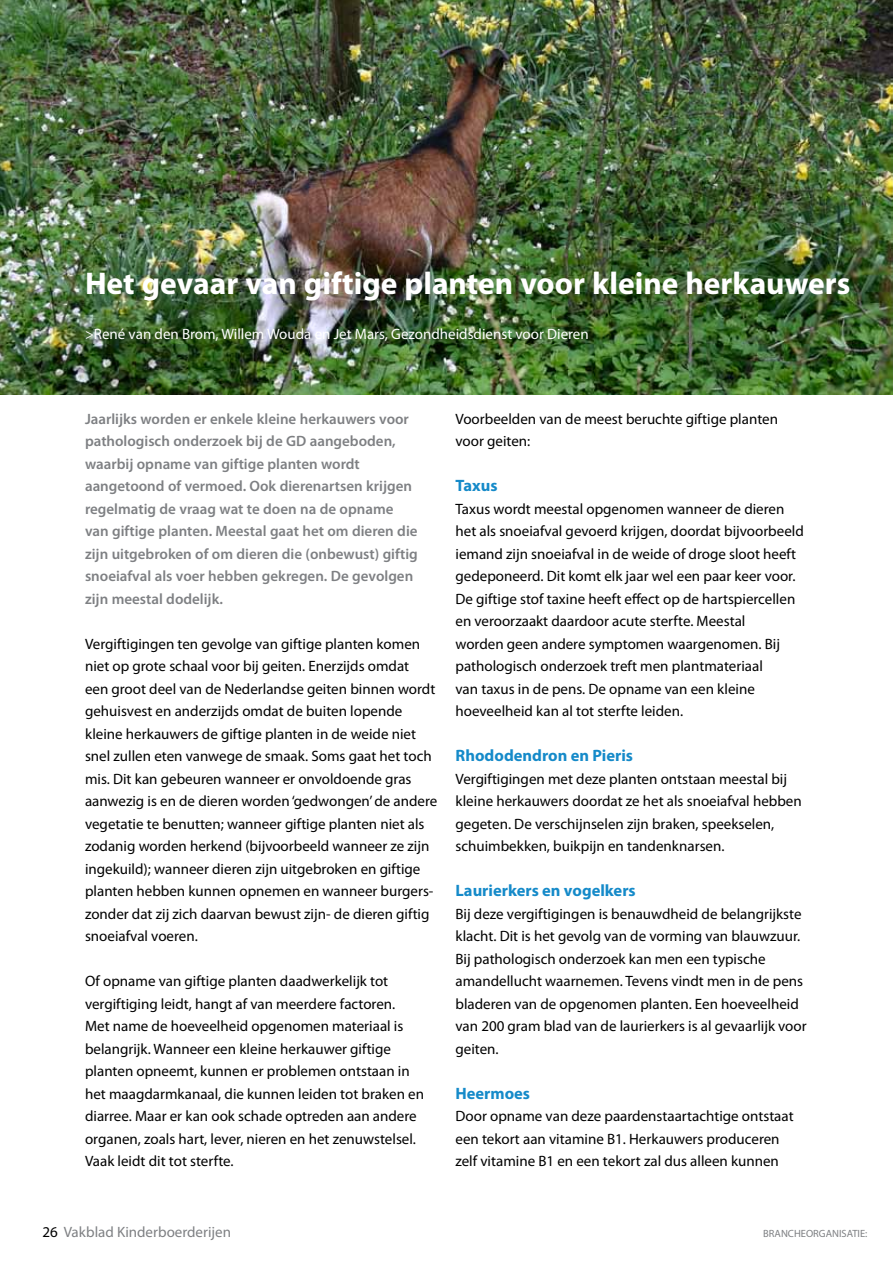
<style>
.page{position:relative;width:893px;height:1263px;background:#fff}
.page>*{position:absolute;margin:0;border:0;box-sizing:border-box;transform-origin:0 0}
.t1{font:700 31.5px "Myriad Pro";color:#fff}
.t2{font:700 16.5px "Myriad Pro";color:#158ac9}
.t3{font:15px/22.5px "Myriad Pro";color:#000}
.t4{font:600 15px/22.5px "Myriad Pro";color:#7e8083}
.t5{font:15px "Myriad Pro";color:#fff}
.t6{font:15px "Myriad Pro";color:#7e8083}
.t7{font:10.5px "Myriad Pro";color:#7e8083}
.s1{color:#000}
</style>
<div class="page">
<img style="left:0;top:0;width:893px;height:394px">
<h1 class="t1" style="left:85px;top:263px;width:767px">Het gevaar van giftige planten voor kleine herkauwers</h1>
<p class="t5" style="left:85px;top:325px;width:505px">&gt;René van den Brom, Willem Wouda en Jet Mars, Gezondheidsdienst voor Dieren</p>
<p class="t4" style="left:85px;top:407px;width:334px">Jaarlijks worden er enkele kleine herkauwers voor pathologisch onderzoek bij de GD aangeboden, waarbij opname van giftige planten wordt aangetoond of vermoed. Ook dierenartsen krijgen regelmatig de vraag wat te doen na de opname van giftige planten. Meestal gaat het om dieren die zijn uitgebroken of om dieren die (onbewust) giftig snoeiafval als voer hebben gekregen. De gevolgen zijn meestal dodelijk.</p>
<p class="t3" style="left:85px;top:632px;width:354px">Vergiftigingen ten gevolge van giftige planten komen niet op grote schaal voor bij geiten. Enerzijds omdat<br>een groot deel van de Nederlandse geiten binnen wordt gehuisvest en anderzijds omdat de buiten lopende kleine herkauwers de giftige planten in de weide niet snel zullen eten vanwege de smaak. Soms gaat het toch mis. Dit kan gebeuren wanneer er onvoldoende gras aanwezig is en de dieren worden ‘gedwongen’ de andere vegetatie te benutten; wanneer giftige planten niet als zodanig worden herkend (bijvoorbeeld wanneer ze zijn ingekuild); wanneer dieren zijn uitgebroken en giftige planten hebben kunnen opnemen en wanneer burgers&shy;zonder dat zij zich daarvan bewust zijn- de dieren giftig snoeiafval voeren.</p>
<p class="t3" style="left:85px;top:970px;width:340px">Of opname van giftige planten daadwerkelijk tot vergiftiging leidt, hangt af van meerdere factoren.<br>Met name de hoeveelheid opgenomen materiaal is belangrijk. Wanneer een kleine herkauwer giftige planten opneemt, kunnen er problemen ontstaan in het maagdarmkanaal, die kunnen leiden tot braken en diarree. Maar er kan ook schade optreden aan andere organen, zoals hart, lever, nieren en het zenuwstelsel.<br>Vaak leidt dit tot sterfte.</p>
<p class="t3" style="left:455px;top:407px;width:324px">Voorbeelden van de meest beruchte giftige planten voor geiten:</p>
<p class="t2" style="left:455px;top:475px;width:44px">Taxus</p>
<p class="t3" style="left:455px;top:497px;width:350px">Taxus wordt meestal opgenomen wanneer de dieren het als snoeiafval gevoerd krijgen, doordat bijvoorbeeld iemand zijn snoeiafval in de weide of droge sloot heeft gedeponeerd. Dit komt elk jaar wel een paar keer voor.<br>De giftige stof taxine heeft effect op de hartspiercellen en veroorzaakt daardoor acute sterfte. Meestal<br>worden geen andere symptomen waargenomen. Bij pathologisch onderzoek treft men plantmateriaal<br>van taxus in de pens. De opname van een kleine hoeveelheid kan al tot sterfte leiden.</p>
<p class="t2" style="left:455px;top:745px;width:179px">Rhododendron en Pieris</p>
<p class="t3" style="left:455px;top:767px;width:348px">Vergiftigingen met deze planten ontstaan meestal bij kleine herkauwers doordat ze het als snoeiafval hebben gegeten. De verschijnselen zijn braken, speekselen, schuimbekken, buikpijn en tandenknarsen.</p>
<p class="t2" style="left:455px;top:880px;width:182px">Laurierkers en vogelkers</p>
<p class="t3" style="left:455px;top:902px;width:353px">Bij deze vergiftigingen is benauwdheid de belangrijkste klacht. Dit is het gevolg van de vorming van blauwzuur.<br>Bij pathologisch onderzoek kan men een typische amandellucht waarnemen. Tevens vindt men in de pens bladeren van de opgenomen planten. Een hoeveelheid van 200 gram blad van de laurierkers is al gevaarlijk voor geiten.</p>
<p class="t2" style="left:455px;top:1082px;width:76px">Heermoes</p>
<p class="t3" style="left:455px;top:1105px;width:340px">Door opname van deze paardenstaartachtige ontstaat een tekort aan vitamine B1. Herkauwers produceren zelf vitamine B1 en een tekort zal dus alleen kunnen</p>
<p class="t6" style="left:43px;top:1222px;width:190px"><span class="s1">26</span> Vakblad Kinderboerderijen</p>
<p class="t7" style="left:763px;top:1226px;width:106px">BRANCHEORGANISATIE:</p>
</div>
